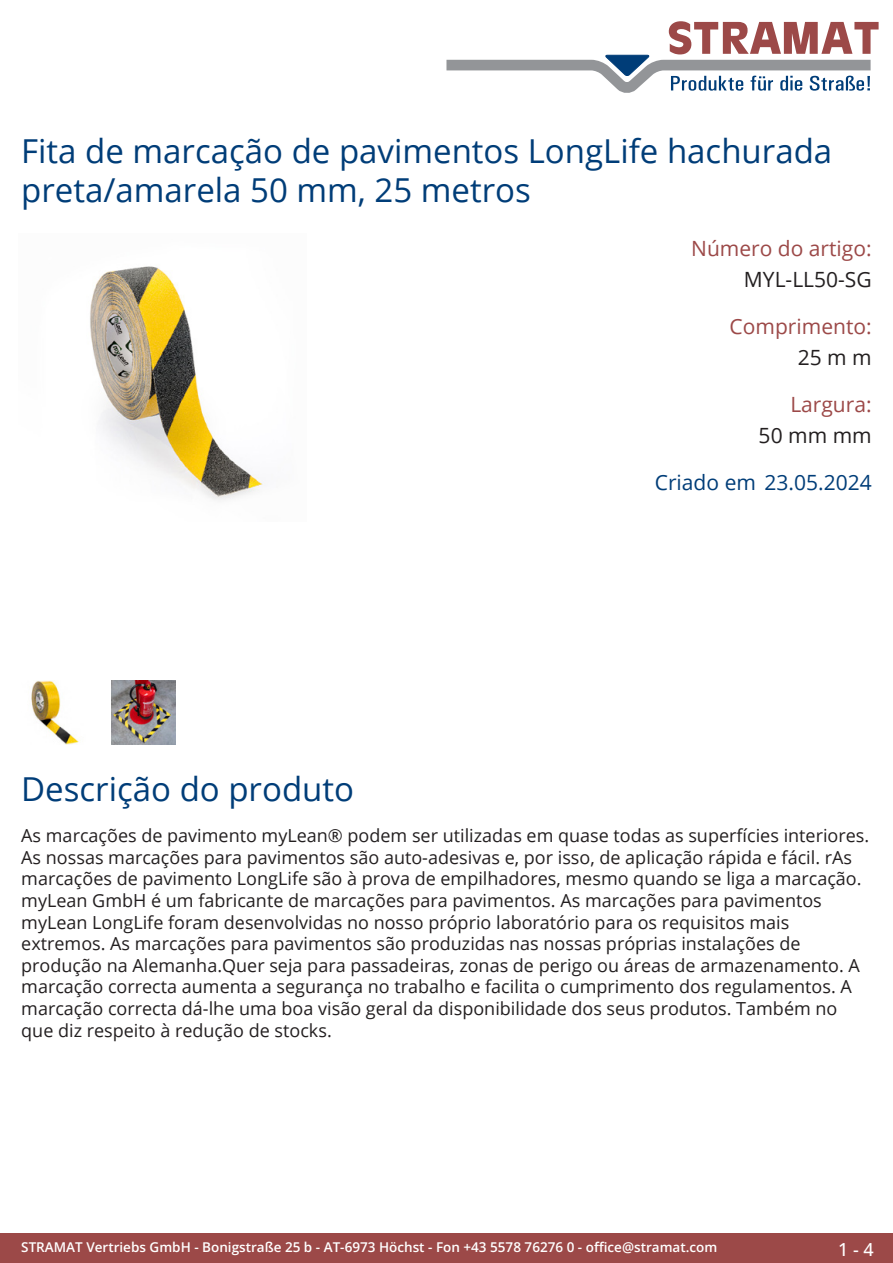
<style>
.page{position:relative;width:893px;height:1263px;background:#fff}
.page>*{position:absolute;margin:0;border:0;box-sizing:border-box;transform-origin:0 0}
.Produkttitel{font:33px/39.6px "Open Sans";color:#003d78}
.TechDaten_Überschrif{font:21px "Open Sans";color:#9c4948}
.TechDaten_Inhalt{font:21px "Open Sans";color:#231f20}
.Erstellungsdatum{font:21px "Open Sans";color:#003d78}
.Beschreibung_Text{font:18px/21.6px "Open Sans";color:#231f20}
.t1{font:500 18px "Open Sans";color:#fff}
.t2{font:600 13.5px "Open Sans";color:#fff}
</style>
<div class="page">
<div style="left:0;top:1233px;width:893px;height:30px;background:#9c4948"></div>
<svg style="left:446px;top:21px;width:433px;height:72px"></svg>
<img style="left:90px;top:266px;width:175px;height:234px">
<img style="left:31px;top:680px;width:48px;height:64px">
<img style="left:112px;top:680px;width:63px;height:64px">
<p class="Produkttitel" style="left:21px;top:130px;width:812px">Fita de marcação de pavimentos LongLife hachurada preta/amarela 50 mm, 25 metros</p>
<p class="TechDaten_Überschrif" style="left:691px;top:234px;width:182px">Número do artigo:</p>
<p class="TechDaten_Inhalt" style="left:744px;top:265px;width:129px">MYL-LL50-SG</p>
<p class="TechDaten_Überschrif" style="left:730px;top:312px;width:144px">Comprimento:</p>
<p class="TechDaten_Inhalt" style="left:798px;top:343px;width:76px">25 m m</p>
<p class="TechDaten_Überschrif" style="left:790px;top:390px;width:83px">Largura:</p>
<p class="TechDaten_Inhalt" style="left:759px;top:421px;width:115px">50 mm mm</p>
<p class="Erstellungsdatum" style="left:655px;top:468px;width:218px">Criado em 23.05.2024</p>
<p class="Produkttitel" style="left:21px;top:768px;width:334px">Descrição do produto</p>
<p class="Beschreibung_Text" style="left:21px;top:824px;width:849px">As marcações de pavimento myLean® podem ser utilizadas em quase todas as superfícies interiores.<br>As nossas marcações para pavimentos são auto-adesivas e, por isso, de aplicação rápida e fácil. rAs marcações de pavimento LongLife são à prova de empilhadores, mesmo quando se liga a marcação. myLean GmbH é um fabricante de marcações para pavimentos. As marcações para pavimentos myLean LongLife foram desenvolvidas no nosso próprio laboratório para os requisitos mais extremos. As marcações para pavimentos são produzidas nas nossas próprias instalações de produção na Alemanha.Quer seja para passadeiras, zonas de perigo ou áreas de armazenamento. A marcação correcta aumenta a segurança no trabalho e facilita o cumprimento dos regulamentos. A marcação correcta dá-lhe uma boa visão geral da disponibilidade dos seus produtos. Também no que diz respeito à redução de stocks.</p>
<p class="t2" style="left:21px;top:1238px;width:698px">STRAMAT Vertriebs GmbH - Bonigstraße 25 b - AT-6973 Höchst - Fon +43 5578 76276 0 - office@stramat.com</p>
<p class="t1" style="left:838px;top:1237px;width:37px">1 - 4</p>
</div>
